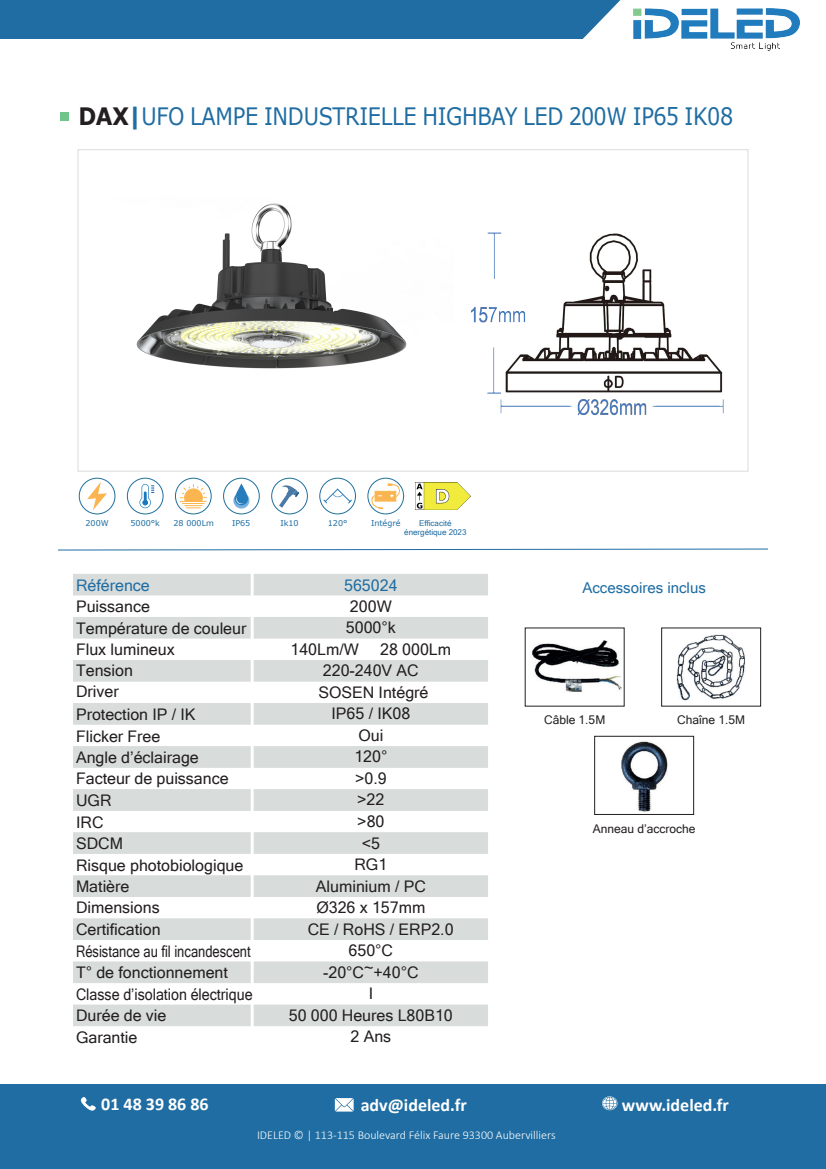
<style>
.page{position:relative;width:826px;height:1169px;background:#fff}
.page>*{position:absolute;margin:0;border:0;box-sizing:border-box;transform-origin:0 0}
.t1{font:24px "Verdana";letter-spacing:-.015em;color:#1f6da2;scale:.87 1}
.t2{font:700 18px "Calibri";color:#fff}
.t3{font:16px/21.5px "Microsoft Sans Serif";color:#231f20}
.t4{font:16px/21.5px "Microsoft Sans Serif";color:#231f20;scale:.89 1}
.t5{font:16px "Microsoft Sans Serif";color:#1f6da2}
.t6{font:15px "Microsoft Sans Serif";color:#1f6da2}
.t7{font:300 12px "Calibri";color:#fff}
.t8{font:12px "Microsoft Sans Serif";color:#231f20}
.t9{font:8px "Verdana";color:#1f6da2}
.t10{font:8px/9.6px "Microsoft Sans Serif";color:#1f6da2;text-align:center}
.s1{font-weight:700;color:#231f20}
.s2{font-weight:700}
</style>
<div class="page">
<div style="left:73px;top:1005px;width:415px;height:21px;background:#d8dcdb"></div>
<div style="left:73px;top:961px;width:415px;height:22px;background:#d8dcdb;border:1px solid #d8dcdb"></div>
<div style="left:0;top:0;width:583px;height:38px;background:#1f6da2"></div>
<svg style="left:583px;top:0;width:37px;height:38px"></svg>
<img style="left:633px;top:8px;width:167px;height:42px">
<div style="left:0;top:1084px;width:826px;height:85px;background:#1f6da2"></div>
<svg style="left:335px;top:1098px;width:19px;height:14px"></svg>
<svg style="left:602px;top:1096px;width:15px;height:14px"></svg>
<svg style="left:80px;top:1097px;width:16px;height:14px"></svg>
<div style="left:60px;top:112px;width:9px;height:9px;background:#71c48b"></div>
<svg style="left:58px;top:548px;width:710px;height:3px"></svg>
<div style="left:73px;top:574px;width:415px;height:21px;background:#d8dcdb"></div>
<div style="left:73px;top:617px;width:415px;height:22px;background:#d8dcdb;border:1px solid #d8dcdb"></div>
<div style="left:73px;top:660px;width:415px;height:22px;background:#d8dcdb;border:1px solid #d8dcdb"></div>
<div style="left:73px;top:703px;width:415px;height:22px;background:#d8dcdb"></div>
<div style="left:73px;top:746px;width:415px;height:22px;background:#d8dcdb"></div>
<div style="left:73px;top:789px;width:415px;height:22px;background:#d8dcdb"></div>
<div style="left:73px;top:832px;width:415px;height:22px;background:#d8dcdb"></div>
<div style="left:73px;top:875px;width:415px;height:22px;background:#d8dcdb"></div>
<div style="left:73px;top:918px;width:415px;height:22px;background:#d8dcdb;border:1px solid #d8dcdb"></div>
<hr style="left:251px;top:559px;width:3px;height:512px;background:#fff">
<div style="left:79px;top:478px;width:36px;height:36px;border:1px solid #1f6f9d;border-radius:50%"></div>
<svg style="left:87px;top:482px;width:20px;height:28px"></svg>
<div style="left:127px;top:478px;width:36px;height:36px;border:1px solid #1f6f9d;border-radius:50%"></div>
<svg style="left:140px;top:484px;width:14px;height:24px"></svg>
<div style="left:175px;top:478px;width:36px;height:36px;border:1px solid #1f6f9d;border-radius:50%"></div>
<svg style="left:179px;top:484px;width:28px;height:25px"></svg>
<div style="left:223px;top:478px;width:37px;height:36px;border:1px solid #1f6f9d;border-radius:50%"></div>
<svg style="left:233px;top:484px;width:16px;height:25px"></svg>
<div style="left:271px;top:478px;width:37px;height:36px;border:1px solid #1f6f9d;border-radius:50%"></div>
<svg style="left:279px;top:485px;width:20px;height:23px"></svg>
<div style="left:320px;top:478px;width:36px;height:36px;border:1px solid #1f6f9d;border-radius:50%"></div>
<svg style="left:322px;top:488px;width:31px;height:16px"></svg>
<div style="left:368px;top:478px;width:36px;height:36px;border:1px solid #1f6f9d;border-radius:50%"></div>
<svg style="left:371px;top:483px;width:29px;height:26px"></svg>
<div style="left:661px;top:627px;width:100px;height:80px;border:1px solid #231f20"></div>
<div style="left:594px;top:736px;width:100px;height:79px;border:1px solid #231f20"></div>
<img style="left:531px;top:640px;width:91px;height:52px">
<img style="left:677px;top:634px;width:68px;height:67px">
<img style="left:621px;top:741px;width:47px;height:70px">
<img style="left:136px;top:203px;width:271px;height:166px">
<img style="left:471px;top:232px;width:253px;height:184px">
<img style="left:416px;top:483px;width:55px;height:26px">
<h1 class="t1" style="left:78px;top:100px;width:754px"><span class="s1">DAX</span><span class="s2">|</span>UFO LAMPE INDUSTRIELLE HIGHBAY LED 200W IP65 IK08</h1>
<p class="t9" style="left:86px;top:517px;width:25px">200W</p>
<p class="t9" style="left:131px;top:517px;width:31px">5000°k</p>
<p class="t9" style="left:173px;top:517px;width:42px">28 000Lm</p>
<p class="t9" style="left:232px;top:517px;width:20px">IP65</p>
<p class="t9" style="left:280px;top:517px;width:20px">Ik10</p>
<p class="t9" style="left:328px;top:517px;width:21px">120°</p>
<p class="t9" style="left:371px;top:517px;width:31px">Intégré</p>
<p class="t10" style="left:404px;top:518px;width:64px">Efficacité énergétique 2023</p>
<p class="t5" style="left:76px;top:575px;width:75px">Référence</p>
<p class="t3" style="left:76px;top:595px;width:172px">Puissance<br>Température de couleur</p>
<p class="t3" style="left:76px;top:659px;width:59px">Tension</p>
<p class="t3" style="left:76px;top:703px;width:124px">Protection IP / IK<br>Flicker Free<br>Angle d’éclairage</p>
<p class="t3" style="left:76px;top:789px;width:37px;line-height:22.2px">UGR<br>IRC</p>
<p class="t3" style="left:76px;top:638px;width:100px">Flux lumineux</p>
<p class="t3" style="left:76px;top:681px;width:44px">Driver</p>
<p class="t3" style="left:76px;top:767px;width:154px">Facteur de puissance</p>
<p class="t3" style="left:76px;top:832px;width:169px;line-height:22px">SDCM<br>Risque photobiologique</p>
<p class="t3" style="left:76px;top:875px;width:176px">Matière<br>Dimensions<br>Certification<br>Résistance au fil incandescent</p>
<p class="t4" style="left:76px;top:983px;width:200px">Classe d’isolation électrique<br>Durée de vie<br>Garantie</p>
<p class="t3" style="left:76px;top:961px;width:153px">T° de fonctionnement</p>
<p class="t5" style="left:344px;top:575px;width:55px">565024</p>
<p class="t3" style="left:350px;top:595px;width:43px">200W</p>
<p class="t3" style="left:346px;top:617px;width:51px">5000°k</p>
<p class="t3" style="left:291px;top:638px;width:70px">140Lm/W</p>
<p class="t3" style="left:380px;top:638px;width:72px">28 000Lm</p>
<p class="t3" style="left:323px;top:660px;width:97px">220-240V AC</p>
<p class="t3" style="left:318px;top:681px;width:112px">SOSEN Intégré</p>
<p class="t3" style="left:331px;top:703px;width:80px">IP65 / IK08</p>
<p class="t3" style="left:358px;top:724px;width:26px">Oui</p>
<p class="t3" style="left:354px;top:746px;width:35px">120°</p>
<p class="t3" style="left:355px;top:767px;width:33px">&gt;0.9</p>
<p class="t3" style="left:357px;top:789px;width:29px">&gt;22</p>
<p class="t3" style="left:357px;top:810px;width:29px">&gt;80</p>
<p class="t3" style="left:362px;top:832px;width:20px">&lt;5</p>
<p class="t3" style="left:354px;top:853px;width:34px">RG1</p>
<p class="t3" style="left:316px;top:875px;width:112px">Aluminium / PC</p>
<p class="t3" style="left:316px;top:896px;width:110px">Ø326 x 157mm</p>
<p class="t3" style="left:308px;top:918px;width:147px">CE / RoHS / ERP2.0</p>
<p class="t3" style="left:349px;top:939px;width:46px">650°C</p>
<p class="t3" style="left:323px;top:961px;width:97px">-20°C~+40°C</p>
<p class="t3" style="left:369px;top:982px;width:6px">I</p>
<p class="t3" style="left:289px;top:1004px;width:165px">50 000 Heures L80B10</p>
<p class="t3" style="left:351px;top:1025px;width:42px">2 Ans</p>
<p class="t6" style="left:582px;top:578px;width:125px">Accessoires inclus</p>
<p class="t8" style="left:544px;top:712px;width:63px">Câble 1.5M</p>
<p class="t8" style="left:677px;top:712px;width:69px">Chaîne 1.5M</p>
<p class="t8" style="left:593px;top:821px;width:104px">Anneau d’accroche</p>
<p class="t2" style="left:101px;top:1092px;width:109px">01 48 39 86 86</p>
<p class="t2" style="left:361px;top:1092px;width:108px">adv@ideled.fr</p>
<p class="t2" style="left:622px;top:1092px;width:109px">www.ideled.fr</p>
<p class="t7" style="left:257px;top:1128px;width:300px">IDELED © | 113-115 Boulevard Félix Faure 93300 Aubervilliers</p>
</div>
